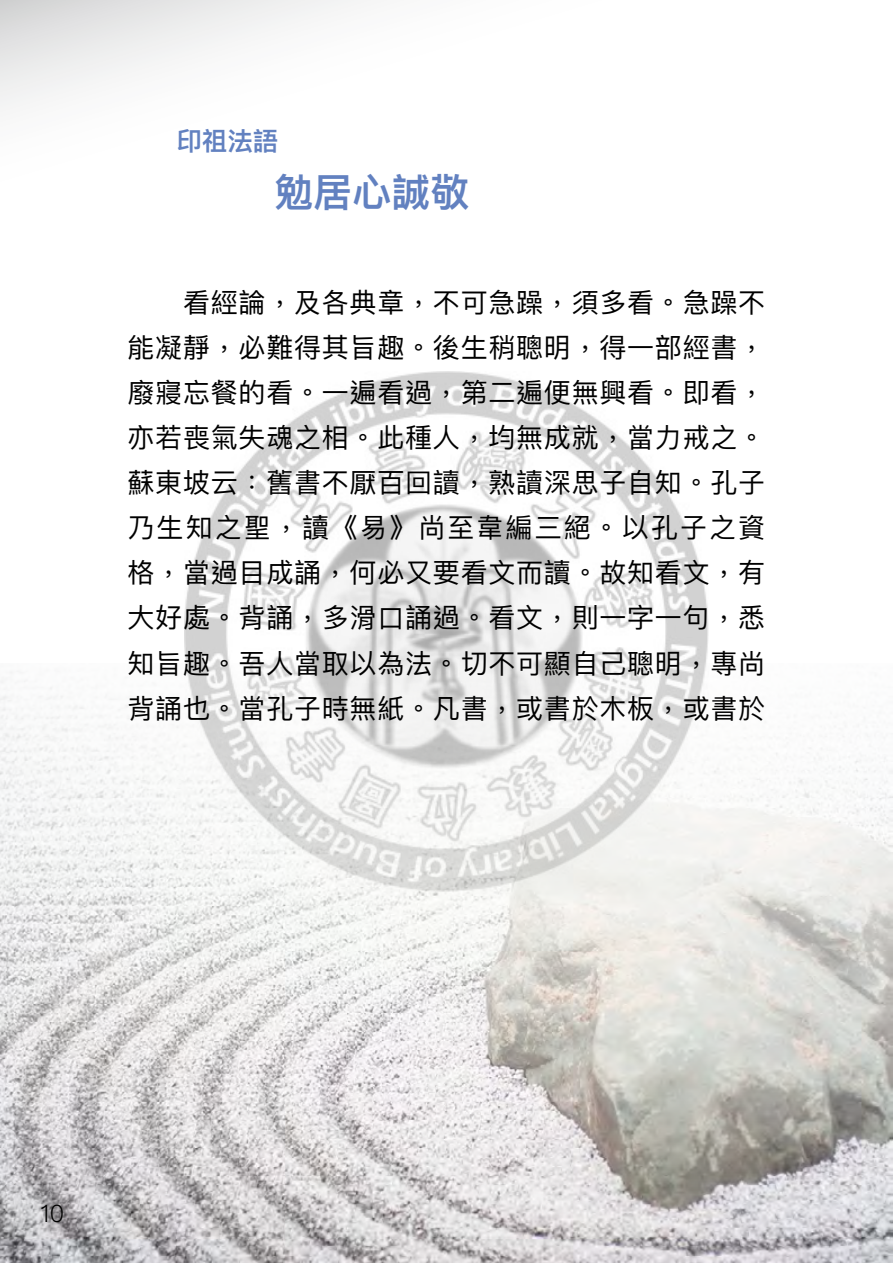
<style>
.page{position:relative;width:893px;height:1263px;background:#fff}
.page>*{position:absolute;margin:0;border:0;box-sizing:border-box;transform-origin:0 0}
.t1{font:600 39px "Ping Fang TC";color:#6281c0}
.t2{font:27px/45px "Ping Fang TC";letter-spacing:.03em;color:#000;text-align:justify}
.t3{font:600 25.5px "Ping Fang SC";color:#6281c0}
.t4{font:300 24px "Ping Fang TC";color:#000}
</style>
<div class="page">
<svg style="left:0;top:0;width:709px;height:663px"></svg>
<img style="left:0;top:663px;width:893px;height:600px">
<p class="t3" style="left:176px;top:125px;width:103px">印祖法語</p>
<h1 class="t1" style="left:274px;top:168px;width:196px">勉居心誠敬</h1>
<p class="t2" style="left:128px;top:280px;width:639px">　　看經論，及各典章，不可急躁，須多看。急躁不能凝靜，必難得其旨趣。後生稍聰明，得一部經書，廢寢忘餐的看。一遍看過，第二遍便無興看。即看，亦若喪氣失魂之相。此種人，均無成就，當力戒之。蘇東坡云：舊書不厭百回讀，熟讀深思子自知。孔子乃生知之聖，讀《易》尚至韋編三絕。以孔子之資格，當過目成誦，何必又要看文而讀。故知看文，有大好處。背誦，多滑口誦過。看文，則一字一句，悉知旨趣。吾人當取以為法。切不可顯自己聰明，專尚背誦也。當孔子時無紙。凡書，或書於木板，或書於</p>
<p class="t4" style="left:40px;top:1198px;width:25px">10</p>
</div>
